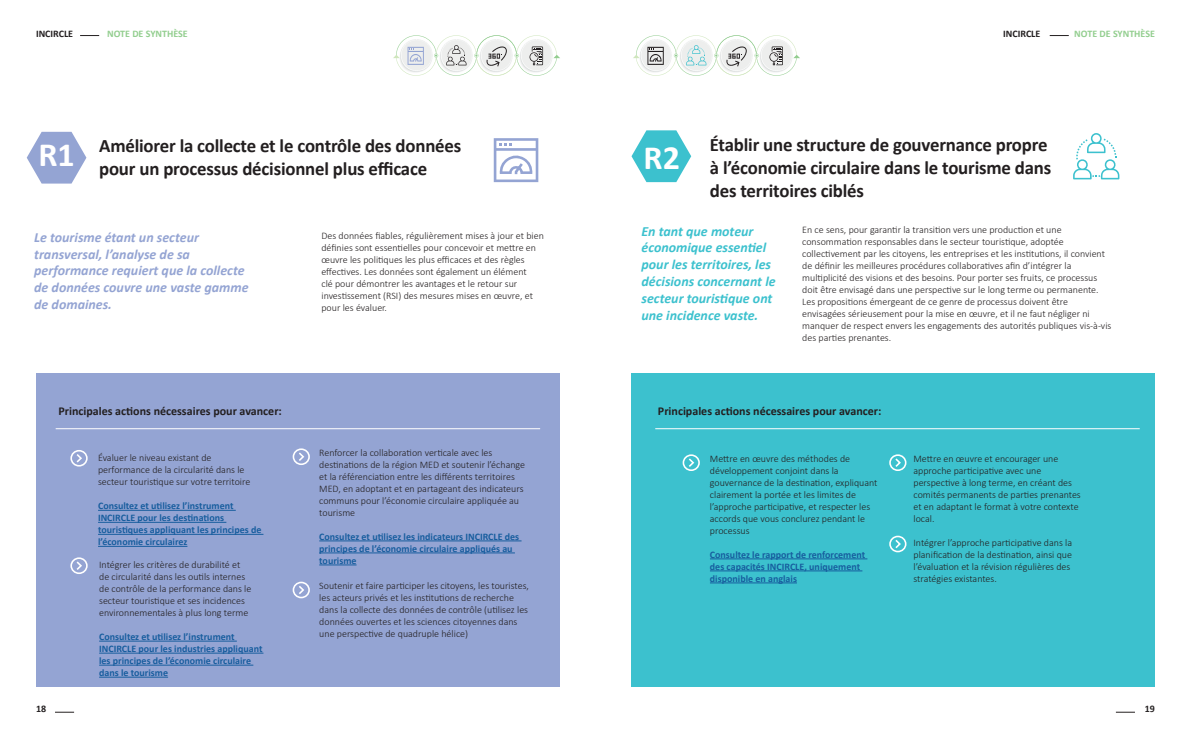
<style>
.page{position:relative;width:1191px;height:738px;background:#fff}
.page>*{position:absolute;margin:0;border:0;box-sizing:border-box;transform-origin:0 0}
.t1{font:700 34px "Calibri";color:#fff}
.t2{font:700 19px/22.8px "Calibri";letter-spacing:-.01em;color:#231f20}
.t3{font:italic 700 14px/16.8px "Calibri";color:#94a4d3}
.t4{font:italic 700 14px/16.8px "Calibri";color:#3cc1ce}
.t5{font:700 12px "Calibri";color:#231f20}
.t6{font:300 10px/12px "Calibri";color:#231f20}
.t7{font:700 10px/12px "Calibri";color:#175d9e}
.t8{font:700 10px "Calibri";color:#93ce8f}
.t9{font:700 10px "Calibri";color:#231f20}
</style>
<div class="page">
<svg style="left:80px;top:35px;width:19px;height:1px"></svg>
<svg style="left:1049px;top:35px;width:19px;height:1px"></svg>
<svg style="left:1116px;top:711px;width:19px;height:1px"></svg>
<svg style="left:55px;top:711px;width:19px;height:1px"></svg>
<div style="left:631px;top:373px;width:524px;height:313px;background:#3cc1ce"></div>
<svg style="left:27px;top:132px;width:59px;height:51px"></svg>
<div style="left:36px;top:373px;width:523px;height:313px;background:#94a4d3"></div>
<hr style="left:98px;top:509px;width:138px;height:1px;background:#175d9e">
<hr style="left:98px;top:521px;width:128px;height:1px;background:#175d9e">
<hr style="left:98px;top:533px;width:165px;height:1px;background:#175d9e">
<hr style="left:98px;top:545px;width:89px;height:1px;background:#175d9e">
<hr style="left:99px;top:640px;width:138px;height:1px;background:#175d9e">
<hr style="left:99px;top:652px;width:164px;height:1px;background:#175d9e">
<hr style="left:99px;top:664px;width:154px;height:1px;background:#175d9e">
<hr style="left:99px;top:676px;width:69px;height:1px;background:#175d9e">
<hr style="left:319px;top:540px;width:202px;height:1px;background:#175d9e">
<hr style="left:319px;top:552px;width:196px;height:1px;background:#175d9e">
<hr style="left:319px;top:564px;width:37px;height:1px;background:#175d9e">
<svg style="left:494px;top:138px;width:44px;height:44px"></svg>
<hr style="left:56px;top:428px;width:484px;height:1px;background:#fff">
<hr style="left:655px;top:428px;width:484px;height:1px;background:#fff">
<svg style="left:393px;top:35px;width:167px;height:41px"></svg>
<svg style="left:633px;top:35px;width:167px;height:41px"></svg>
<svg style="left:70px;top:450px;width:18px;height:17px"></svg>
<svg style="left:70px;top:557px;width:18px;height:17px"></svg>
<svg style="left:292px;top:448px;width:18px;height:17px"></svg>
<svg style="left:292px;top:581px;width:18px;height:17px"></svg>
<svg style="left:631px;top:130px;width:60px;height:52px"></svg>
<hr style="left:710px;top:558px;width:157px;height:1px;background:#175d9e">
<hr style="left:710px;top:570px;width:152px;height:1px;background:#175d9e">
<hr style="left:710px;top:582px;width:87px;height:1px;background:#175d9e">
<svg style="left:1073px;top:133px;width:46px;height:46px"></svg>
<svg style="left:889px;top:454px;width:18px;height:17px"></svg>
<svg style="left:682px;top:454px;width:18px;height:17px"></svg>
<svg style="left:889px;top:535px;width:18px;height:17px"></svg>
<p class="t9" style="left:36px;top:27px;width:39px">INCIRCLE</p>
<p class="t8" style="left:107px;top:27px;width:82px">NOTE DE SYNTHÈSE</p>
<p class="t9" style="left:1003px;top:27px;width:39px">INCIRCLE</p>
<p class="t8" style="left:1074px;top:27px;width:82px">NOTE DE SYNTHÈSE</p>
<h1 class="t1" style="left:38px;top:133px;width:38px">R1</h1>
<h2 class="t2" style="left:99px;top:135px;width:364px">Améliorer la collecte et le contrôle des données pour un processus décisionnel plus efficace</h2>
<h3 class="t3" style="left:34px;top:228px;width:216px">Le tourisme étant un secteur transversal, l’analyse de sa performance requiert que la collecte de données couvre une vaste gamme de domaines.</h3>
<p class="t6" style="left:321px;top:229px;width:224px">Des données fiables, régulièrement mises à jour et bien définies sont essentielles pour concevoir et mettre en œuvre les politiques les plus efficaces et des règles effectives. Les données sont également un élément<br>clé pour démontrer les avantages et le retour sur investissement (RSI) des mesures mises en œuvre, et pour les évaluer.</p>
<h2 class="t2" style="left:710px;top:133px;width:343px">Établir une structure de gouvernance propre à l’économie circulaire dans le tourisme dans des territoires ciblés</h2>
<h3 class="t4" style="left:641px;top:222px;width:136px">En tant que moteur économique essentiel pour les territoires, les décisions concernant le secteur touristique ont une incidence vaste.</h3>
<p class="t6" style="left:802px;top:223px;width:311px">En ce sens, pour garantir la transition vers une production et une consommation responsables dans le secteur touristique, adoptée collectivement par les citoyens, les entreprises et les institutions, il convient de définir les meilleures procédures collaboratives afin d’intégrer la multiplicité des visions et des besoins. Pour porter ses fruits, ce processus doit être envisagé dans une perspective sur le long terme ou permanente.<br>Les propositions émergeant de ce genre de processus doivent être envisagées sérieusement pour la mise en œuvre, et il ne faut négliger ni manquer de respect envers les engagements des autorités publiques vis-à-vis des parties prenantes.</p>
<h1 class="t1" style="left:643px;top:136px;width:38px">R2</h1>
<p class="t5" style="left:58px;top:403px;width:225px">Principales actions nécessaires pour avancer:</p>
<p class="t5" style="left:658px;top:403px;width:225px">Principales actions nécessaires pour avancer:</p>
<p class="t6" style="left:98px;top:451px;width:154px">Évaluer le niveau existant de performance de la circularité dans le secteur touristique sur votre territoire</p>
<p class="t7" style="left:98px;top:499px;width:165px">Consultez et utilisez l’instrument INCIRCLE pour les destinations touristiques appliquant les principes de l’économie circulairez</p>
<p class="t6" style="left:99px;top:558px;width:154px">Intégrer les critères de durabilité et de circularité dans les outils internes de contrôle de la performance dans le secteur touristique et ses incidences environnementales à plus long terme</p>
<p class="t7" style="left:99px;top:630px;width:165px">Consultez et utilisez l’instrument INCIRCLE pour les industries appliquant les principes de l’économie circulaire dans le tourisme</p>
<p class="t6" style="left:319px;top:446px;width:207px">Renforcer la collaboration verticale avec les destinations de la région MED et soutenir l’échange et la référenciation entre les différents territoires MED, en adoptant et en partageant des indicateurs communs pour l’économie circulaire appliquée au tourisme</p>
<p class="t7" style="left:319px;top:530px;width:201px">Consultez et utilisez les indicateurs INCIRCLE des principes de l’économie circulaire appliqués au tourisme</p>
<p class="t6" style="left:319px;top:579px;width:211px">Soutenir et faire participer les citoyens, les touristes, les acteurs privés et les institutions de recherche dans la collecte des données de contrôle (utilisez les données ouvertes et les sciences citoyennes dans une perspective de quadruple hélice)</p>
<p class="t6" style="left:710px;top:451px;width:169px">Mettre en œuvre des méthodes de développement conjoint dans la gouvernance de la destination, expliquant clairement la portée et les limites de l’approche participative, et respecter les accords que vous conclurez pendant le processus</p>
<p class="t7" style="left:710px;top:548px;width:157px">Consultez le rapport de renforcement des capacités INCIRCLE, uniquement disponible en anglais</p>
<p class="t6" style="left:913px;top:451px;width:169px">Mettre en œuvre et encourager une approche participative avec une perspective à long terme, en créant des comités permanents de parties prenantes et en adaptant le format à votre contexte local.</p>
<p class="t6" style="left:913px;top:535px;width:160px">Intégrer l’approche participative dans la planification de la destination, ainsi que l’évaluation et la révision régulières des stratégies existantes.</p>
<p class="t9" style="left:36px;top:701px;width:12px">18</p>
<p class="t9" style="left:1144px;top:701px;width:12px">19</p>
</div>
